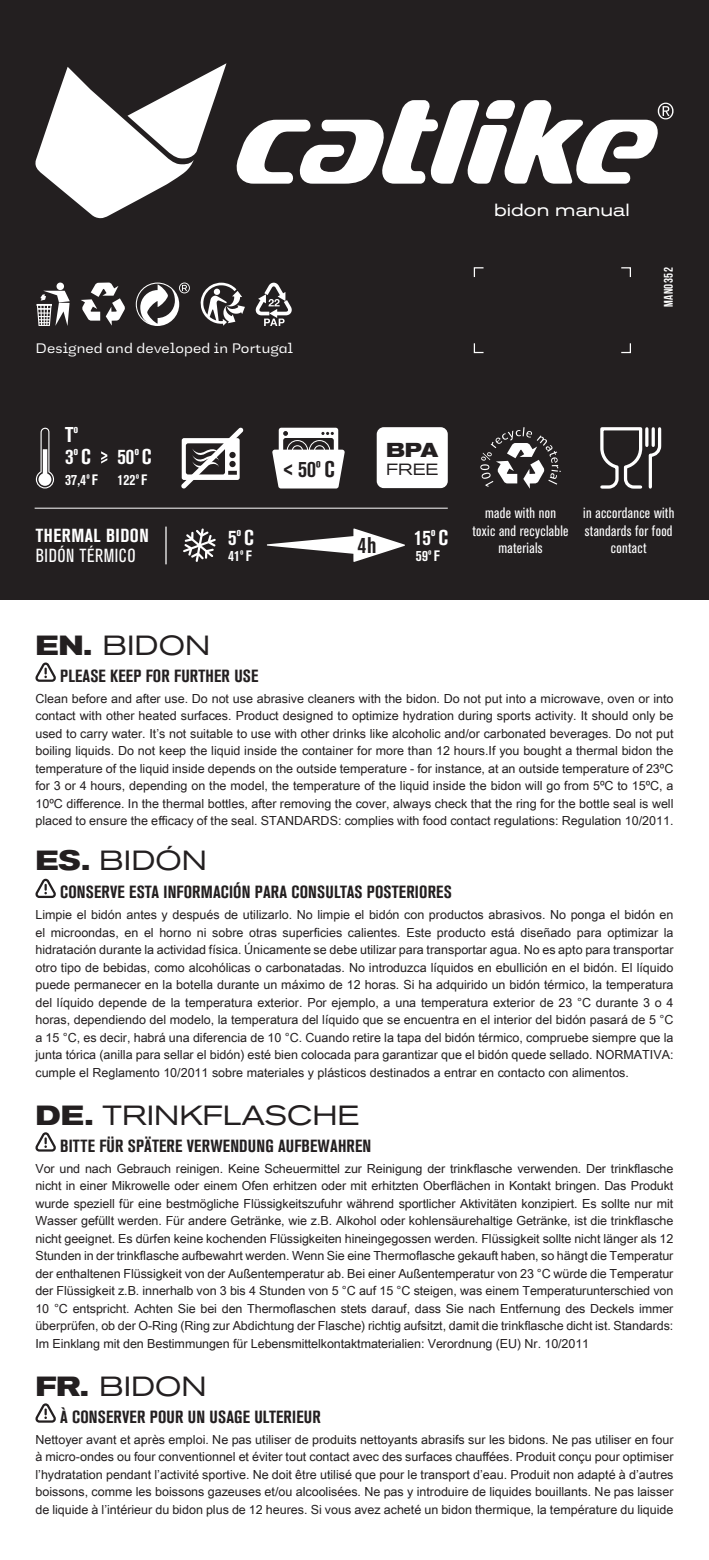
<style>
.page{position:relative;width:709px;height:1560px;background:#fff}
.page>*{position:absolute;margin:0;border:0;box-sizing:border-box;transform-origin:0 0}
.t1{font:expanded 27.5px "Akzidenz Grotesk BQ";color:#231f20}
.t2{font:700 condensed 22.5px "Akzidenz Grotesk BQ";color:#231f20}
.t3{font:700 condensed 21.25px "Akzidenz Grotesk BQ";color:#fff}
.t4{font:700 expanded 20px "Akzidenz Grotesk BQ";color:#231f20}
.t5{font:700 condensed 18.75px "Akzidenz Grotesk BQ";letter-spacing:.03em;color:#fff}
.t6{font:condensed 18.75px "Akzidenz Grotesk BQ";letter-spacing:.03em;color:#fff}
.t7{font:700 condensed 17.5px "Akzidenz Grotesk BQ";letter-spacing:.01em;color:#231f20}
.t8{font:expanded 17.5px "Akzidenz Grotesk BQ";color:#fff}
.t9{font:expanded 16px "Akzidenz Grotesk BQ";color:#231f20}
.t10{font:condensed 15px/17.5px "Akzidenz Grotesk BQ";letter-spacing:.02em;color:#fff;text-align:center}
.t11{font:700 condensed 15px "Akzidenz Grotesk BQ";letter-spacing:.01em;color:#fff}
.t12{font:13.75px "Jagerlay";letter-spacing:.01em;color:#fff}
.t13{font:12.5px/17.5px "Arial Unicode MS";color:#231f20;text-align:justify}
.t14{font:700 12.5px "Bebas Neue";letter-spacing:.04em;color:#fff}
.s1{font-weight:700}
</style>
<div class="page">
<div style="left:0;top:0;width:709px;height:600px;background:#231f20"></div>
<svg style="left:35px;top:662px;width:21px;height:20px"></svg>
<svg style="left:35px;top:878px;width:21px;height:20px"></svg>
<svg style="left:35px;top:1132px;width:21px;height:20px"></svg>
<svg style="left:35px;top:1403px;width:21px;height:20px"></svg>
<svg style="left:236px;top:100px;width:437px;height:84px"></svg>
<svg style="left:35px;top:63px;width:191px;height:155px"></svg>
<svg style="left:473px;top:267px;width:158px;height:87px"></svg>
<svg style="left:136px;top:282px;width:54px;height:44px"></svg>
<svg style="left:200px;top:282px;width:45px;height:44px"></svg>
<svg style="left:255px;top:282px;width:37px;height:44px"></svg>
<svg style="left:81px;top:282px;width:44px;height:43px"></svg>
<svg style="left:36px;top:282px;width:34px;height:44px"></svg>
<svg style="left:36px;top:427px;width:18px;height:61px"></svg>
<svg style="left:480px;top:427px;width:81px;height:61px"></svg>
<svg style="left:101px;top:451px;width:6px;height:12px"></svg>
<svg style="left:272px;top:427px;width:73px;height:61px"></svg>
<div style="left:377px;top:427px;width:71px;height:61px;background:#fff;border-radius:7px"></div>
<svg style="left:600px;top:427px;width:62px;height:62px"></svg>
<svg style="left:181px;top:427px;width:62px;height:61px"></svg>
<svg style="left:183px;top:528px;width:33px;height:34px"></svg>
<hr style="left:165px;top:526px;width:2px;height:38px;background:#fff">
<hr style="left:35px;top:507px;width:413px;height:1px;background:#fff">
<svg style="left:267px;top:528px;width:138px;height:34px"></svg>
<p class="t12" style="left:35px;top:335px;width:259px">Designed and developed in Portugal</p>
<p class="t8" style="left:494px;top:199px;width:137px">bidon manual</p>
<p class="t14" style="left:661px;top:307px;width:41px;rotate:-90deg">MAN0352</p>
<p class="t3" style="left:65px;top:423px;width:15px">Tº</p>
<p class="t3" style="left:65px;top:444px;width:27px">3º C</p>
<p class="t3" style="left:117px;top:444px;width:36px">50º C</p>
<p class="t11" style="left:65px;top:471px;width:34px">37,4º F</p>
<p class="t11" style="left:117px;top:471px;width:31px">122º F</p>
<p class="t5" style="left:36px;top:525px;width:114px">THERMAL BIDON</p>
<p class="t6" style="left:36px;top:545px;width:101px">BIDÓN TÉRMICO</p>
<p class="t3" style="left:228px;top:525px;width:27px">5º C</p>
<p class="t11" style="left:228px;top:546px;width:25px">41º F</p>
<p class="t2" style="left:282px;top:456px;width:54px">&lt; 50º C</p>
<p class="t4" style="left:386px;top:438px;width:54px">BPA</p>
<p class="t9" style="left:386px;top:459px;width:54px">FREE</p>
<p class="t2" style="left:357px;top:532px;width:20px">4 h</p>
<p class="t3" style="left:414px;top:525px;width:36px">15º C</p>
<p class="t11" style="left:416px;top:546px;width:25px">59º F</p>
<p class="t10" style="left:472px;top:504px;width:97px">made with non toxic and recyclable materials</p>
<p class="t10" style="left:583px;top:504px;width:93px">in accordance with standards for food contact</p>
<p class="t1" style="left:35px;top:630px;width:176px"><span class="s1">EN.</span> BIDON</p>
<p class="t7" style="left:60px;top:665px;width:200px">PLEASE KEEP FOR FURTHER USE</p>
<p class="t13" style="left:35px;top:689px;width:639px">Clean before and after use. Do not use abrasive cleaners with the bidon. Do not put into a microwave, oven or into contact with other heated surfaces. Product designed to optimize hydration during sports activity. It should only be used to carry water. It’s not suitable to use with other drinks like alcoholic and/or carbonated beverages. Do not put boiling liquids. Do not keep the liquid inside the container for more than 12 hours.If you bought a thermal bidon the temperature of the liquid inside depends on the outside temperature - for instance, at an outside temperature of 23ºC for 3 or 4 hours, depending on the model, the temperature of the liquid inside the bidon will go from 5ºC to 15ºC, a 10ºC difference. In the thermal bottles, after removing the cover, always check that the ring for the bottle seal is well placed to ensure the efficacy of the seal. STANDARDS: complies with food contact regulations: Regulation 10/2011.</p>
<p class="t1" style="left:35px;top:844px;width:173px"><span class="s1">ES.</span> BIDÓN</p>
<p class="t7" style="left:60px;top:881px;width:393px">CONSERVE ESTA INFORMACIÓN PARA CONSULTAS POSTERIORES</p>
<p class="t13" style="left:35px;top:905px;width:639px">Limpie el bidón antes y después de utilizarlo. No limpie el bidón con productos abrasivos. No ponga el bidón en el microondas, en el horno ni sobre otras superficies calientes. Este producto está diseñado para optimizar la hidratación durante la actividad física. Únicamente se debe utilizar para transportar agua. No es apto para transportar otro tipo de bebidas, como alcohólicas o carbonatadas. No introduzca líquidos en ebullición en el bidón. El líquido puede permanecer en la botella durante un máximo de 12 horas. Si ha adquirido un bidón térmico, la temperatura del líquido depende de la temperatura exterior. Por ejemplo, a una temperatura exterior de 23 °C durante 3 o 4 horas, dependiendo del modelo, la temperatura del líquido que se encuentra en el interior del bidón pasará de 5 °C a 15 °C, es decir, habrá una diferencia de 10 °C. Cuando retire la tapa del bidón térmico, compruebe siempre que la junta tórica (anilla para sellar el bidón) esté bien colocada para garantizar que el bidón quede sellado. NORMATIVA: cumple el Reglamento 10/2011 sobre materiales y plásticos destinados a entrar en contacto con alimentos.</p>
<p class="t1" style="left:35px;top:1099px;width:325px"><span class="s1">DE.</span> TRINKFLASCHE</p>
<p class="t7" style="left:60px;top:1135px;width:313px">BITTE FÜR SPÄTERE VERWENDUNG AUFBEWAHREN</p>
<p class="t13" style="left:35px;top:1159px;width:639px">Vor und nach Gebrauch reinigen. Keine Scheuermittel zur Reinigung der trinkflasche verwenden. Der trinkflasche nicht in einer Mikrowelle oder einem Ofen erhitzen oder mit erhitzten Oberflächen in Kontakt bringen. Das Produkt wurde speziell für eine bestmögliche Flüssigkeitszufuhr während sportlicher Aktivitäten konzipiert. Es sollte nur mit Wasser gefüllt werden. Für andere Getränke, wie z.B. Alkohol oder kohlensäurehaltige Getränke, ist die trinkflasche nicht geeignet. Es dürfen keine kochenden Flüssigkeiten hineingegossen werden. Flüssigkeit sollte nicht länger als 12<br>Stunden in der trinkflasche aufbewahrt werden. Wenn Sie eine Thermoflasche gekauft haben, so hängt die Temperatur der enthaltenen Flüssigkeit von der Außentemperatur ab. Bei einer Außentemperatur von 23 °C würde die Temperatur der Flüssigkeit z.B. innerhalb von 3 bis 4 Stunden von 5 °C auf 15 °C steigen, was einem Temperaturunterschied von 10 °C entspricht. Achten Sie bei den Thermoflaschen stets darauf, dass Sie nach Entfernung des Deckels immer überprüfen, ob der O-Ring (Ring zur Abdichtung der Flasche) richtig aufsitzt, damit die trinkflasche dicht ist. Standards:<br>Im Einklang mit den Bestimmungen für Lebensmittelkontaktmaterialien: Verordnung (EU) Nr. 10/2011</p>
<p class="t1" style="left:35px;top:1370px;width:173px"><span class="s1">FR.</span> BIDON</p>
<p class="t7" style="left:60px;top:1406px;width:262px">À CONSERVER POUR UN USAGE ULTERIEUR</p>
<p class="t13" style="left:35px;top:1429px;width:639px">Nettoyer avant et après emploi. Ne pas utiliser de produits nettoyants abrasifs sur les bidons. Ne pas utiliser en four à micro-ondes ou four conventionnel et éviter tout contact avec des surfaces chauffées. Produit conçu pour optimiser l’hydratation pendant l’activité sportive. Ne doit être utilisé que pour le transport d’eau. Produit non adapté à d’autres boissons, comme les boissons gazeuses et/ou alcoolisées. Ne pas y introduire de liquides bouillants. Ne pas laisser de liquide à l’intérieur du bidon plus de 12 heures. Si vous avez acheté un bidon thermique, la température du liquide</p>
</div>
